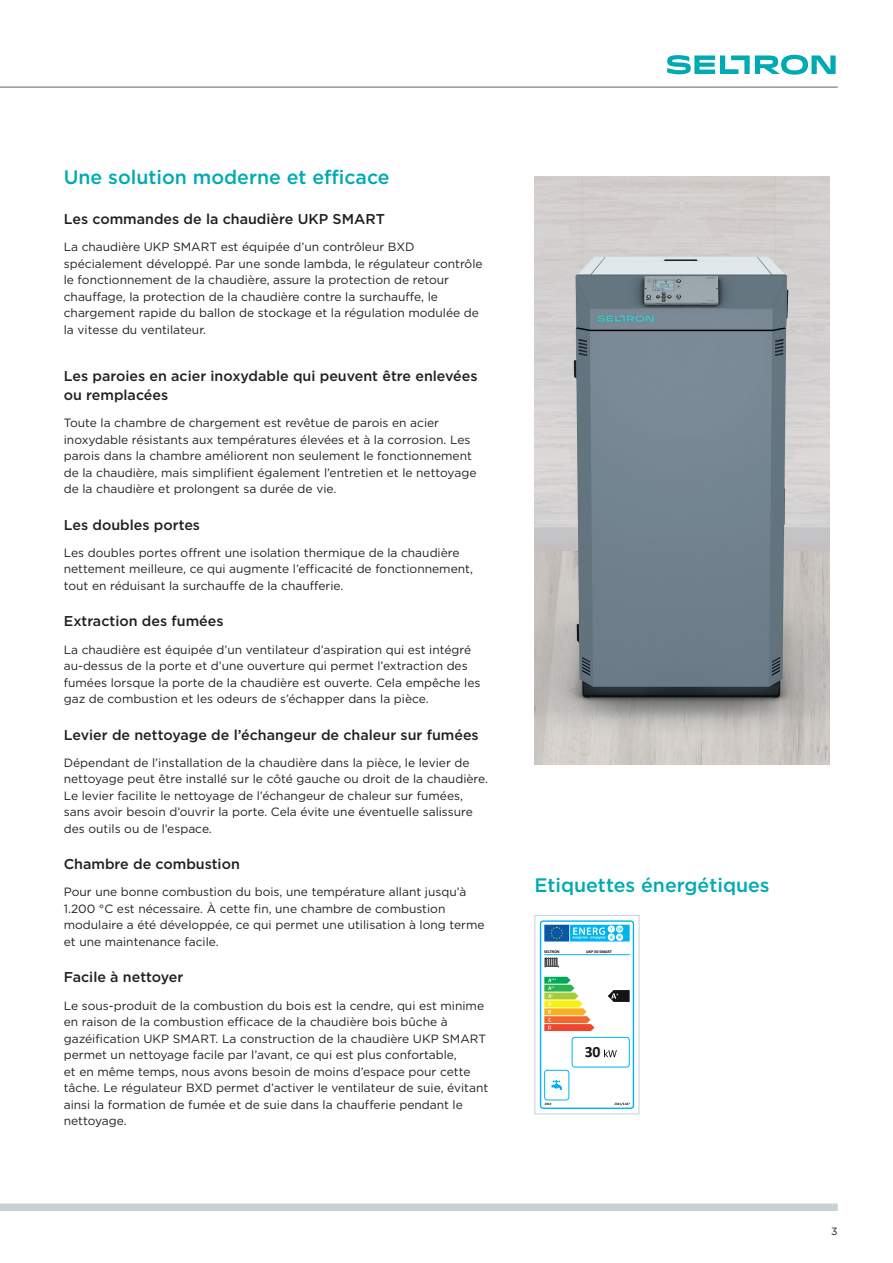
<style>
.page{position:relative;width:893px;height:1263px;background:#fff}
.page>*{position:absolute;margin:0;border:0;box-sizing:border-box;transform-origin:0 0}
.Header-1_margin__bot{font:500 19.5px "Gotham";color:#00aab3}
.t1{font:700 15.75px "Calibri";color:#161317}
.Header-2_margin__top{font:500 14.25px "Gotham";color:#231f20}
.Header-2_margin__bot{font:500 14.25px/19.5px "Gotham";color:#231f20}
.Paragraph{font:12px/16.5px "Gotham";color:#231f20}
.Header-2_margin__bot-2{font:12px/16.5px "Gotham";color:#231f20}
.t2{font:10.5px "Gotham";color:#231f20}
.t3{font:700 4.2px "Calibri";color:#020105}
</style>
<div class="page">
<svg style="left:667px;top:55px;width:169px;height:20px"></svg>
<div style="left:0;top:1203px;width:838px;height:8px;background:#c9d1d7"></div>
<hr style="left:0;top:87px;width:838px;height:1px;background:#53656e">
<img style="left:534px;top:176px;width:295px;height:589px">
<div style="left:540px;top:920px;width:94px;height:189px;border:1px solid #00b4ee;border-radius:3px"></div>
<hr style="left:544px;top:954px;width:86px;height:1px;background:#00b4ee">
<svg style="left:545px;top:957px;width:14px;height:11px"></svg>
<svg style="left:544px;top:977px;width:50px;height:54px"></svg>
<svg style="left:608px;top:990px;width:22px;height:12px"></svg>
<div style="left:572px;top:1037px;width:58px;height:30px;border:1px solid #00b4ee;border-radius:3px"></div>
<svg style="left:604px;top:1050px;width:13px;height:7px"></svg>
<div style="left:544px;top:1070px;width:25px;height:30px;border:1px solid #00b4ee;border-radius:3px"></div>
<svg style="left:551px;top:1080px;width:11px;height:10px"></svg>
<svg style="left:544px;top:925px;width:86px;height:16px"></svg>
<svg style="left:544px;top:1103px;width:7px;height:2px"></svg>
<svg style="left:614px;top:1102px;width:16px;height:3px"></svg>
<div style="left:534px;top:915px;width:106px;height:199px;border:1px solid #c9d1d7"></div>
<p class="Header-1_margin__bot" style="left:64px;top:164px;width:327px">Une solution moderne et efficace</p>
<p class="Header-2_margin__bot" style="left:64px;top:209px;width:323px">Les commandes de la chaudière UKP SMART</p>
<p class="Header-2_margin__bot-2" style="left:64px;top:239px;width:420px">La chaudière UKP SMART est équipée d’un contrôleur BXD spécialement développé. Par une sonde lambda, le régulateur contrôle le fonctionnement de la chaudière, assure la protection de retour chauffage, la protection de la chaudière contre la surchauffe, le chargement rapide du ballon de stockage et la régulation modulée de la vitesse du ventilateur.</p>
<p class="Header-2_margin__bot" style="left:64px;top:366px;width:415px">Les paroies en acier inoxydable qui peuvent être enlevées ou remplacées</p>
<p class="Paragraph" style="left:64px;top:414px;width:414px">Toute la chambre de chargement est revêtue de parois en acier inoxydable résistants aux températures élevées et à la corrosion. Les parois dans la chambre améliorent non seulement le fonctionnement de la chaudière, mais simplifient également l’entretien et le nettoyage de la chaudière et prolongent sa durée de vie.</p>
<p class="Header-2_margin__top" style="left:64px;top:515px;width:138px">Les doubles portes</p>
<p class="Paragraph" style="left:64px;top:544px;width:411px">Les doubles portes offrent une isolation thermique de la chaudière nettement meilleure, ce qui augmente l’efficacité de fonctionnement, tout en réduisant la surchauffe de la chaufferie.</p>
<p class="Header-2_margin__top" style="left:64px;top:612px;width:161px">Extraction des fumées</p>
<p class="Paragraph" style="left:64px;top:641px;width:418px">La chaudière est équipée d’un ventilateur d’aspiration qui est intégré au-dessus de la porte et d’une ouverture qui permet l’extraction des fumées lorsque la porte de la chaudière est ouverte. Cela empêche les gaz de combustion et les odeurs de s’échapper dans la pièce.</p>
<p class="Header-2_margin__top" style="left:64px;top:725px;width:416px">Levier de nettoyage de l’échangeur de chaleur sur fumées</p>
<p class="Paragraph" style="left:64px;top:754px;width:426px">Dépendant de l’installation de la chaudière dans la pièce, le levier de nettoyage peut être installé sur le côté gauche ou droit de la chaudière.<br>Le levier facilite le nettoyage de l’échangeur de chaleur sur fumées, sans avoir besoin d’ouvrir la porte. Cela évite une éventuelle salissure des outils ou de l’espace.</p>
<p class="Header-2_margin__top" style="left:64px;top:855px;width:178px">Chambre de combustion</p>
<p class="Paragraph" style="left:64px;top:884px;width:422px">Pour une bonne combustion du bois, une température allant jusqu’à 1.200 °C est nécessaire. À cette fin, une chambre de combustion modulaire a été développée, ce qui permet une utilisation à long terme et une maintenance facile.</p>
<p class="Header-2_margin__top" style="left:64px;top:968px;width:121px">Facile à nettoyer</p>
<p class="Paragraph" style="left:64px;top:997px;width:426px">Le sous-produit de la combustion du bois est la cendre, qui est minime en raison de la combustion efficace de la chaudière bois bûche à gazéification UKP SMART. La construction de la chaudière UKP SMART permet un nettoyage facile par l’avant, ce qui est plus confortable,<br>et en même temps, nous avons besoin de moins d’espace pour cette tâche. Le régulateur BXD permet d’activer le ventilateur de suie, évitant ainsi la formation de fumée et de suie dans la chaufferie pendant le nettoyage.</p>
<p class="Header-1_margin__bot" style="left:534px;top:872px;width:237px">Etiquettes énergétiques</p>
<p class="t3" style="left:544px;top:949px;width:17px">SELTRON</p>
<p class="t3" style="left:586px;top:949px;width:27px">UKP 30 SMART</p>
<h2 class="t1" style="left:585px;top:1041px;width:17px">30</h2>
<p class="t2" style="left:831px;top:1225px;width:8px">3</p>
</div>
